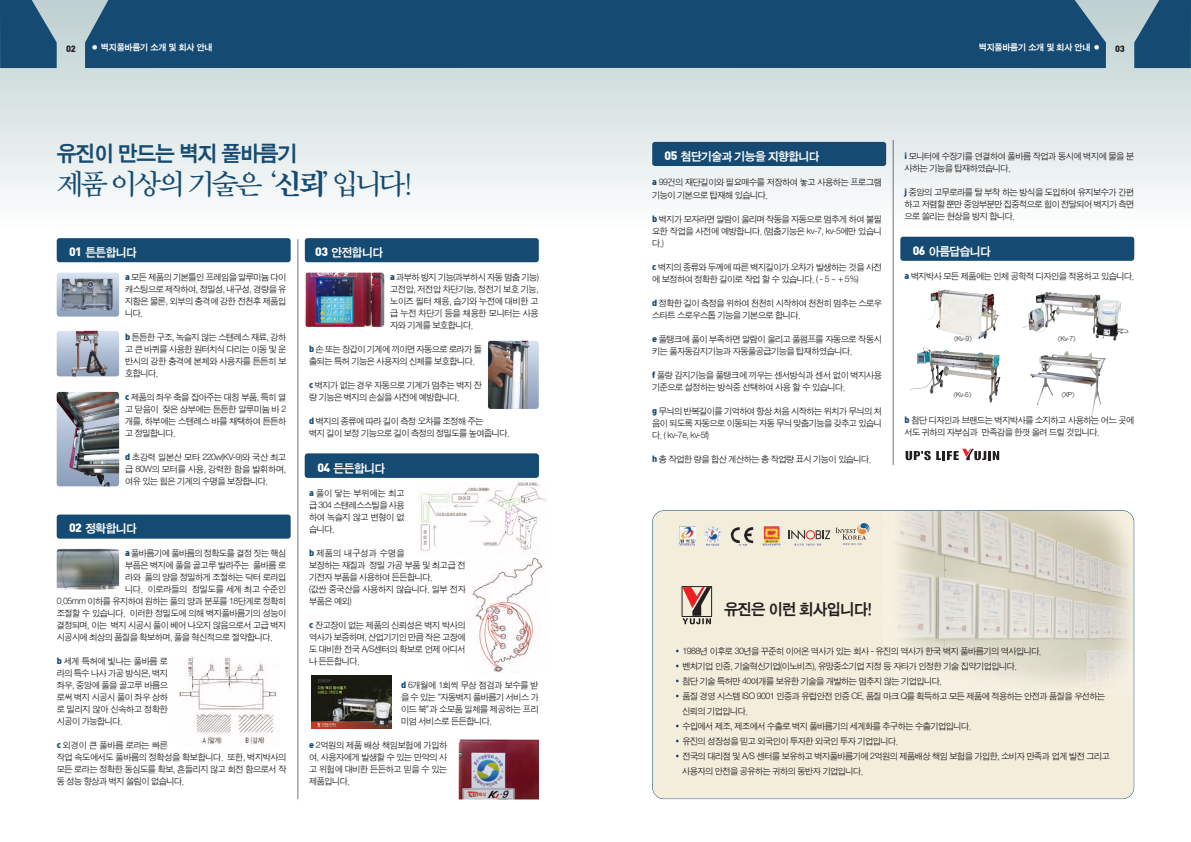
<style>
.page{position:relative;width:1191px;height:842px;background:#fff}
.page>*{position:absolute;margin:0;border:0;box-sizing:border-box;transform-origin:0 0}
.t1{font:30px "Sand Tm";letter-spacing:-.1em;color:#154b72}
.t2{font:22px "Sand Kg";letter-spacing:-.05em;color:#154b72}
.t3{font:16px "Sand Kg";letter-spacing:-.05em;color:#231f20}
.t4{font:12px "Sand Kg";letter-spacing:-.05em;color:#fff}
.t5{font:9px/12px "Sand Jg";letter-spacing:-.05em;color:#231f20;text-align:justify}
.t6{font:9px "Sand Kg";letter-spacing:-.025em;color:#fff}
.t7{font:9px "Sand Jg";letter-spacing:-.025em;color:#231f20}
.t8{font:9px "Dinbla";color:#231f20}
.t9{font:7px "Sand Jg";letter-spacing:-.05em;color:#231f20}
.s1{font-family:"Sand Km"}
.s2{font-family:"Dinbla"}
.s3{font-family:"Dinbla";color:#154b72}
</style>
<div class="page">
<div style="left:0;top:0;width:1191px;height:227px;background:linear-gradient(to bottom,#bdcfd0,#fcfdfd)"></div>
<div style="left:85px;top:0;width:1021px;height:68px;background:#154b72"></div>
<svg style="left:0;top:0;width:57px;height:68px;background:#2d5e7f"></svg>
<svg style="left:1134px;top:0;width:57px;height:68px;background:#2d5e7f"></svg>
<div style="left:652px;top:142px;width:234px;height:24px;background:#154b72;border-radius:3px"></div>
<div style="left:900px;top:237px;width:234px;height:24px;background:#154b72;border-radius:3px"></div>
<div style="left:57px;top:238px;width:234px;height:24px;background:#154b72;border-radius:3px"></div>
<div style="left:305px;top:238px;width:234px;height:24px;background:#154b72;border-radius:3px"></div>
<div style="left:305px;top:454px;width:234px;height:24px;background:#154b72;border-radius:3px"></div>
<div style="left:57px;top:514px;width:234px;height:25px;background:#154b72;border-radius:3px"></div>
<div style="left:652px;top:511px;width:481px;height:288px;background:#f3eddc;border-radius:11px"></div>
<img style="left:899px;top:511px;width:234px;height:170px">
<div style="left:652px;top:510px;width:482px;height:289px;border:1px solid #154b72;border-radius:12px"></div>
<div style="left:682px;top:586px;width:29px;height:31px;border:1px solid #231f20"></div>
<svg style="left:682px;top:587px;width:29px;height:37px"></svg>
<div style="left:57px;top:273px;width:62px;height:44px;background:linear-gradient(to bottom,#d6e0f0,#8c9eba);border-radius:3px"></div>
<img style="left:60px;top:278px;width:55px;height:32px">
<div style="left:488px;top:341px;width:51px;height:68px;background:linear-gradient(to bottom,#d7e1f1,#8a9db9);border-radius:3px"></div>
<img style="left:488px;top:341px;width:42px;height:68px">
<img style="left:305px;top:273px;width:79px;height:54px;border-radius:3px">
<div style="left:57px;top:331px;width:62px;height:45px;background:linear-gradient(to bottom,#d6e1f1,#8a9db8);border-radius:3px"></div>
<img style="left:72px;top:331px;width:35px;height:45px">
<img style="left:57px;top:549px;width:62px;height:40px;border-radius:3px">
<img style="left:57px;top:392px;width:62px;height:94px">
<img style="left:420px;top:482px;width:126px;height:69px">
<svg style="left:298px;top:240px;width:1px;height:559px"></svg>
<svg style="left:893px;top:140px;width:1px;height:326px"></svg>
<img style="left:679px;top:527px;width:16px;height:16px">
<svg style="left:679px;top:544px;width:16px;height:2px"></svg>
<img style="left:704px;top:526px;width:17px;height:17px;border-radius:50%">
<svg style="left:706px;top:544px;width:13px;height:2px"></svg>
<img style="left:764px;top:526px;width:15px;height:17px">
<svg style="left:763px;top:543px;width:17px;height:2px"></svg>
<svg style="left:731px;top:527px;width:22px;height:19px"></svg>
<svg style="left:788px;top:523px;width:81px;height:22px"></svg>
<svg style="left:905px;top:451px;width:25px;height:9px"></svg>
<svg style="left:936px;top:449px;width:63px;height:11px"></svg>
<img style="left:929px;top:289px;width:69px;height:50px">
<img style="left:1053px;top:311px;width:75px;height:30px">
<img style="left:910px;top:362px;width:90px;height:41px">
<img style="left:1030px;top:351px;width:75px;height:66px">
<img style="left:178px;top:657px;width:99px;height:88px">
<img style="left:470px;top:557px;width:74px;height:115px">
<img style="left:312px;top:675px;width:80px;height:53px">
<img style="left:458px;top:740px;width:81px;height:59px">
<p class="t8" style="left:66px;top:43px;width:11px">02</p>
<p class="t6" style="left:91px;top:42px;width:123px">● 벽지풀바름기 소개 및 회사 안내</p>
<p class="t6" style="left:978px;top:42px;width:123px">벽지풀바름기 소개 및 회사 안내 ●</p>
<p class="t8" style="left:1115px;top:43px;width:11px">03</p>
<h2 class="t2" style="left:57px;top:142px;width:242px">유진이 만드는 벽지 풀바름기</h2>
<h1 class="t1" style="left:57px;top:167px;width:356px">제품 이상의 기술은 <span class="s1">‘신뢰’</span>입니다!</h1>
<h3 class="t4" style="left:69px;top:246px;width:69px"><span class="s2">01</span> 튼튼합니다</h3>
<p class="t5" style="left:125px;top:271px;width:163px"><span class="s3">a</span> 모든 제품의 기본틀인 프레임을 알루미늄 다이 캐스팅으로 제작하여, 정밀성, 내구성, 경량을 유 지함은 물론, 외부의 충격에 강한 전천후 제품입 니다.</p>
<p class="t5" style="left:125px;top:331px;width:163px"><span class="s3">b</span> 튼튼한 구조, 녹슬지 않는 스텐레스 재료, 강하 고 큰 바퀴를 사용한 원터치식 다리는 이동 및 운 반시의 강한 충격에 본체와 사용자를 튼튼히 보 호합니다.</p>
<p class="t5" style="left:125px;top:391px;width:163px"><span class="s3">c</span> 제품의 좌우 축을 잡아주는 대칭 부품, 특히 열 고 닫음이 잦은 상부에는 튼튼한 알루미늄 바 2 개를, 하부에는 스텐레스 바를 채택하여 튼튼하 고 정밀합니다.</p>
<p class="t5" style="left:125px;top:451px;width:163px"><span class="s3">d</span> 초강력 일본산 모타 220w(KV-9)와 국산 최고 급 80W의 모터를 사용, 강력한 함을 발휘하며, 여유 있는 힘은 기계의 수명을 보장합니다.</p>
<h3 class="t4" style="left:69px;top:522px;width:69px"><span class="s2">02</span> 정확합니다</h3>
<p class="t5" style="left:125px;top:547px;width:163px"><span class="s3">a</span> 풀바름기에 풀바름의 정확도를 결정 짓는 핵심</p>
<p class="t5" style="left:125px;top:559px;width:163px">부픔은 벽지에 풀을 골고루 발라주는 풀바름 로</p>
<p class="t5" style="left:125px;top:571px;width:163px">라와 풀의 양을 정밀하게 조절하는 닥터 로라입</p>
<p class="t7" style="left:125px;top:584px;width:163px">니다. 이로라들의 정밀도를 세계 최고 수준인</p>
<p class="t5" style="left:57px;top:595px;width:231px">0.05mm 이하를 유지하여 원하는 풀의 양과 분포를 18단계로 정확히</p>
<p class="t5" style="left:57px;top:607px;width:231px">조절할 수 있습니다. 이러한 정밀도에 의해 벽지풀바름기의 성능이</p>
<p class="t5" style="left:57px;top:619px;width:231px">결정되며, 이는 벽지 시공시 풀이 베어 나오지 않음으로서 고급 벽지</p>
<p class="t5" style="left:57px;top:631px;width:217px">시공시에 최상의 품질을 확보하며, 풀을 혁신적으로 절약합니다.</p>
<p class="t5" style="left:57px;top:655px;width:113px"><span class="s3">b</span> 세계 특허에 빛나는 풀바름 로 라의 특수 나사 가공 방식은, 벽지 좌우, 중앙에 풀을 골고루 바름으 로써 벽지 시공시 풀이 좌우 상하 로 밀리지 않아 신속하고 정확한 시공이 가능합니다.</p>
<p class="t5" style="left:57px;top:739px;width:231px;text-align:left"><span class="s3">c</span> 외경이 큰 풀바름 로라는 빠른<br>작업 속도에서도 풀바름의 정확성을 확보합니다. 또한, 벽지박사의 모든 로라는 정확한 동심도를 확보, 흔들리지 않고 회전 함으로서 작 동 성능 향상과 벽지 쏠림이 없습니다.</p>
<h3 class="t4" style="left:315px;top:246px;width:69px"><span class="s2">03</span> 안전합니다</h3>
<p class="t5" style="left:390px;top:271px;width:150px"><span class="s3">a</span> 과부하 방지 기능(과부하시 자동 멈춤 기능) 고전압, 저전압 차단기능, 정전기 보호 기능, 노이즈 필터 채용, 습기와 누전에 대비한 고 급 누전 차단기 등을 채용한 모니터는 사용 자와 기계를 보호합니다.</p>
<p class="t5" style="left:309px;top:343px;width:174px"><span class="s3">b</span> 손 또는 장갑이 기계에 끼이면 자동으로 로라가 돌 출되는 특허 기능은 사용자의 신체를 보호합니다.</p>
<p class="t5" style="left:309px;top:379px;width:174px"><span class="s3">c</span> 벽지가 없는 경우 자동으로 기계가 멈추는 벽지 잔 량 기능은 벽지의 손실을 사전에 예방합니다.</p>
<p class="t5" style="left:309px;top:415px;width:202px"><span class="s3">d</span> 벽지의 종류에 따라 길이 측정 오차를 조정해 주는<br>벽지 길이 보정 기능으로 길이 측정의 정밀도를 높여줍니다.</p>
<h3 class="t4" style="left:317px;top:462px;width:69px"><span class="s2">04</span> 든든합니다</h3>
<p class="t5" style="left:309px;top:487px;width:97px"><span class="s3">a</span> 풀이 닿는 부위에는 최고 급 304 스텐레스스틸을 사용 하여 녹슬지 않고 변형이 없 습니다.</p>
<p class="t5" style="left:309px;top:547px;width:158px;text-align:left"><span class="s3">b</span> 제품의 내구성과 수명을<br>보장하는 재질과 정밀 가공 부품 및 최고급 전 기전자 부품을 사용하여 든든합니다.<br>(값싼 중국산을 사용하지 않습니다. 일부 전자 부품은 예외)</p>
<p class="t5" style="left:309px;top:619px;width:158px"><span class="s3">c</span> 잔고장이 없는 제품의 신뢰성은 벽지 박사의 역사가 보증하며, 산업기기인 만큼 작은 고장에 도 대비한 전국 A/S센터의 확보로 언제 어디서 나 든든합니다.</p>
<p class="t5" style="left:401px;top:679px;width:139px"><span class="s3">d</span> 6개월에 1회씩 무상 점검과 보수를 받 을 수 있는 “자동벽지 풀바름기 서비스 가 이드 북”과 소모품 일체를 제공하는 프리 미엄 서비스로 든든합니다.</p>
<p class="t5" style="left:309px;top:739px;width:140px"><span class="s3">e</span> 2억원의 제품 배상 책임보험에 가입하 여, 사용자에게 발생할 수 있는 만약의 사 고 위험에 대비한 든든하고 믿을 수 있는 제품입니다.</p>
<h3 class="t4" style="left:664px;top:150px;width:156px"><span class="s2">05</span> 첨단기술과 기능을 지향합니다</h3>
<p class="t5" style="left:652px;top:175px;width:231px;line-height:13px"><span class="s3">a</span> 99건의 재단길이와 필요매수를 저장하여 놓고 사용하는 프로그램 기능이 기본으로 탑재해 있습니다.</p>
<p class="t5" style="left:652px;top:213px;width:231px"><span class="s3">b</span> 벽지가 모자라면 알람이 울리며 작동을 자동으로 멈추게 하여 불필 요한 작업을 사전에 예방합니다. (멈춤기능은 kv-7, kv-5에만 있습니 다.)</p>
<p class="t5" style="left:652px;top:261px;width:231px"><span class="s3">c</span> 벽지의 종류와 두께에 따른 벽지길이가 오차가 발생하는 것을 사전 에 보정하여 정확한 길이로 작업 할 수 있습니다. ( - 5 ~ + 5%)</p>
<p class="t5" style="left:652px;top:297px;width:231px"><span class="s3">d</span> 정확한 길이 측정을 위하여 천천히 시작하여 천천히 멈추는 스로우 스타트 스로우스톱 기능을 기본으로 합니다.</p>
<p class="t5" style="left:652px;top:333px;width:231px"><span class="s3">e</span> 풀탱크에 풀이 부족하면 알람이 울리고 풀펌프를 자동으로 작동시 키는 풀자동감지기능과 자동풀공급기능을 탑재하였습니다.</p>
<p class="t5" style="left:652px;top:369px;width:231px"><span class="s3">f</span> 풀량 감지기능을 풀탱크에 끼우는 센서방식과 센서 없이 벽지사용 기준으로 설정하는 방식중 선택하여 사용 할 수 있습니다.</p>
<p class="t5" style="left:652px;top:405px;width:231px"><span class="s3">g</span> 무늬의 반복길이를 기억하여 항상 처음 시작하는 위치가 무늬의 처 음이 되도록 자동으로 이동되는 자동 무늬 맞춤기능을 갖추고 있습니 다. ( kv-7e, kv-5f)</p>
<p class="t5" style="left:652px;top:453px;width:221px"><span class="s3">h</span> 총 작업한 량을 합산 계산하는 총 작업량 표시 기능이 있습니다.</p>
<p class="t5" style="left:904px;top:150px;width:231px"><span class="s3">i</span> 모니터에 수장기를 연결하여 풀바름 작업과 동시에 벽지에 물을 분 사하는 기능을 탑재하였습니다.</p>
<p class="t5" style="left:904px;top:186px;width:231px"><span class="s3">j</span> 중앙의 고무로라를 탈 부착 하는 방식을 도입하여 유지보수가 간편 하고 저렴할 뿐만 중앙부분만 집중적으로 힘이 전달되어 벽지가 측면 으로 쏠리는 현상을 방지 합니다.</p>
<h3 class="t4" style="left:913px;top:245px;width:80px"><span class="s2">06</span> 아름답습니다</h3>
<p class="t5" style="left:904px;top:270px;width:231px"><span class="s3">a</span> 벽지박사 모든 제품에는 인체 공학적 디자인을 적용하고 있습니다.</p>
<p class="t9" style="left:952px;top:335px;width:22px">&lt;Kv-9&gt;</p>
<p class="t9" style="left:1056px;top:336px;width:22px">&lt;Kv-7&gt;</p>
<p class="t9" style="left:952px;top:392px;width:22px">&lt;Kv-5&gt;</p>
<p class="t9" style="left:1060px;top:391px;width:17px">&lt;XP&gt;</p>
<p class="t5" style="left:904px;top:414px;width:231px"><span class="s3">b</span> 첨단 디자인과 브랜드는 벽지박사를 소지하고 사용하는 어느 곳에 서도 귀하의 자부심과 만족감을 한껏 올려 드릴 것입니다.</p>
<h3 class="t3" style="left:724px;top:601px;width:149px">유진은 이런 회사입니다!</h3>
<p class="t5" style="left:682px;top:643px;width:429px;line-height:15px;text-align:left">1988년 이후로 30년을 꾸준히 이어온 역사가 있는 회사 - 유진의 역사가 한국 벽지 풀바름기의 역사입니다.<br>벤처기업 인증, 기술혁신기업(이노비즈), 유망중소기업 지정 등 자타가 인정한 기술 집약기업입니다.<br>첨단 기술 특허만 40여개를 보유한 기술을 개발하는 멈추지 않는 기업입니다.<br>품질 경영 시스템 ISO 9001 인증과 유럽안전 인증 CE, 품질 마크 Q를 획득하고 모든 제품에 적용하는 안전과 품질을 우선하는 신뢰의 기업입니다.<br>수입에서 제조, 제조에서 수출로 벽지 풀바름기의 세계화를 추구하는 수출기업입니다.<br>유진의 성장성을 믿고 외국인이 투자한 외국인 투자 기업입니다.<br>전국의 대리점 및 A/S 센터를 보유하고 벽지풀바름기에 2억원의 제품배상 책임 보험을 가입한, 소비자 만족과 업계 발전 그리고 사용자의 안전을 공유하는 귀하의 동반자 기업입니다.</p>
</div>
